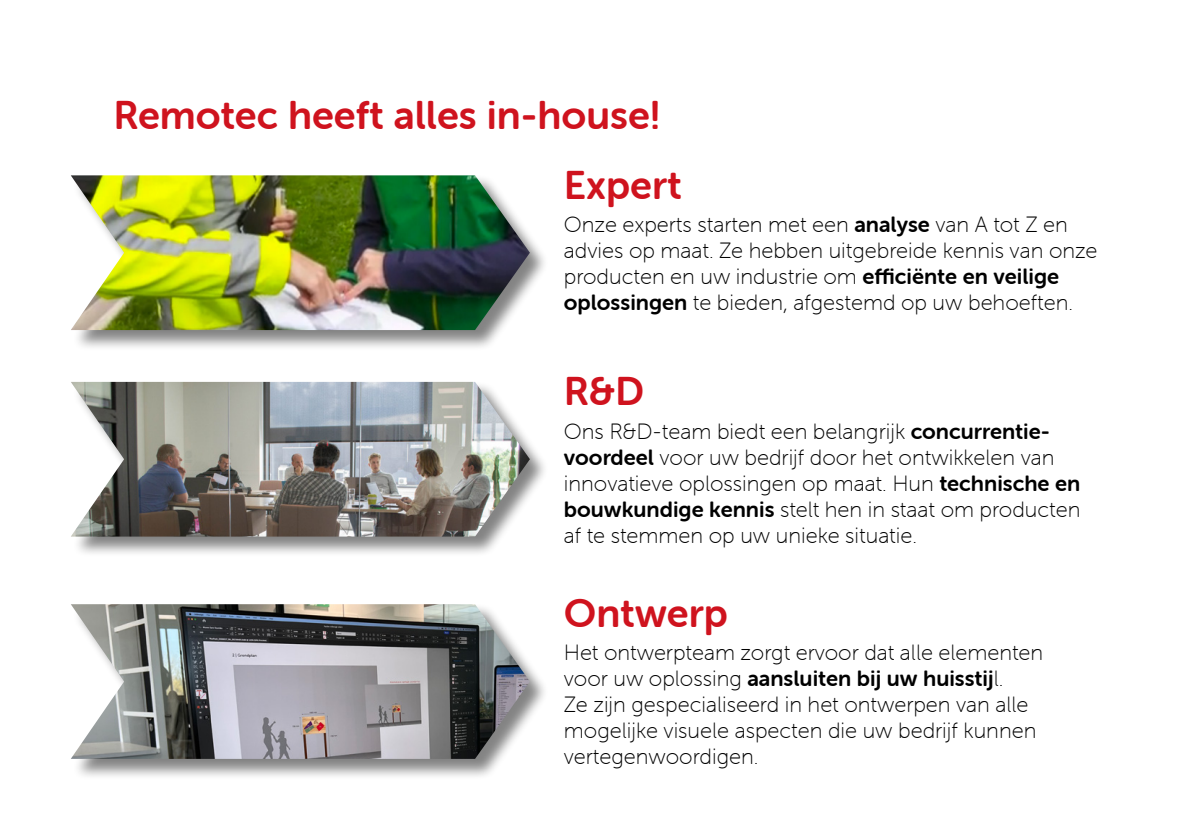
<style>
.page{position:relative;width:1191px;height:840px;background:#fff}
.page>*{position:absolute;margin:0;border:0;box-sizing:border-box;transform-origin:0 0}
.t1{font:40px/69.6px "Museo Sans Rounded 700";color:#cf131e}
.t2{font:22px/26px "Museo Sans Rounded 100";color:#000}
.t3{font:22px "Museo Sans Rounded 700";color:#000}
.s1{font-family:"Museo Sans Rounded 700"}
.s2{font-family:"Museo Sans Rounded 100"}
</style>
<div class="page">
<div style="left:71px;top:174px;width:478px;height:177px;background:#000;opacity:.49"></div>
<img style="left:71px;top:175px;width:459px;height:155px">
<div style="left:71px;top:380px;width:478px;height:177px;background:#000;opacity:.49"></div>
<img style="left:71px;top:381px;width:459px;height:155px">
<div style="left:71px;top:603px;width:478px;height:176px;background:#000;opacity:.49"></div>
<img style="left:71px;top:604px;width:459px;height:154px">
<h1 class="t1" style="left:564px;top:80px;width:119px;text-indent:-450px">Remotec heeft alles in-house!<br>Expert</h1>
<p class="t2" style="left:564px;top:211px;width:535px">Onze experts starten met een <span class="s1">analyse</span> van A tot Z en advies op maat. Ze hebben uitgebreide kennis van onze producten en uw industrie om <span class="s1">efficiënte en veilige oplossingen</span> te bieden, afgestemd op uw behoeften.</p>
<h1 class="t1" style="left:564px;top:356px;width:82px">R&amp;D</h1>
<p class="t2" style="left:564px;top:418px;width:518px">Ons R&amp;D-team biedt een belangrijk <span class="s1">concurrentie&shy;voordeel</span> voor uw bedrijf door het ontwikkelen van innovatieve oplossingen op maat. Hun <span class="s1">technische en bouwkundige kennis</span> stelt hen in staat om producten af te stemmen op uw unieke situatie.</p>
<h1 class="t1" style="left:564px;top:577px;width:165px">Ontwerp</h1>
<p class="t2" style="left:564px;top:639px;width:481px">Het ontwerpteam zorgt ervoor dat alle elementen</p>
<p class="t3" style="left:564px;top:665px;width:441px"><span class="s2">voor uw oplossing</span> aansluiten bij uw huisstij<span class="s2">l.</span></p>
<p class="t2" style="left:564px;top:691px;width:474px">Ze zijn gespecialiseerd in het ontwerpen van alle mogelijke visuele aspecten die uw bedrijf kunnen vertegenwoordigen.</p>
</div>
